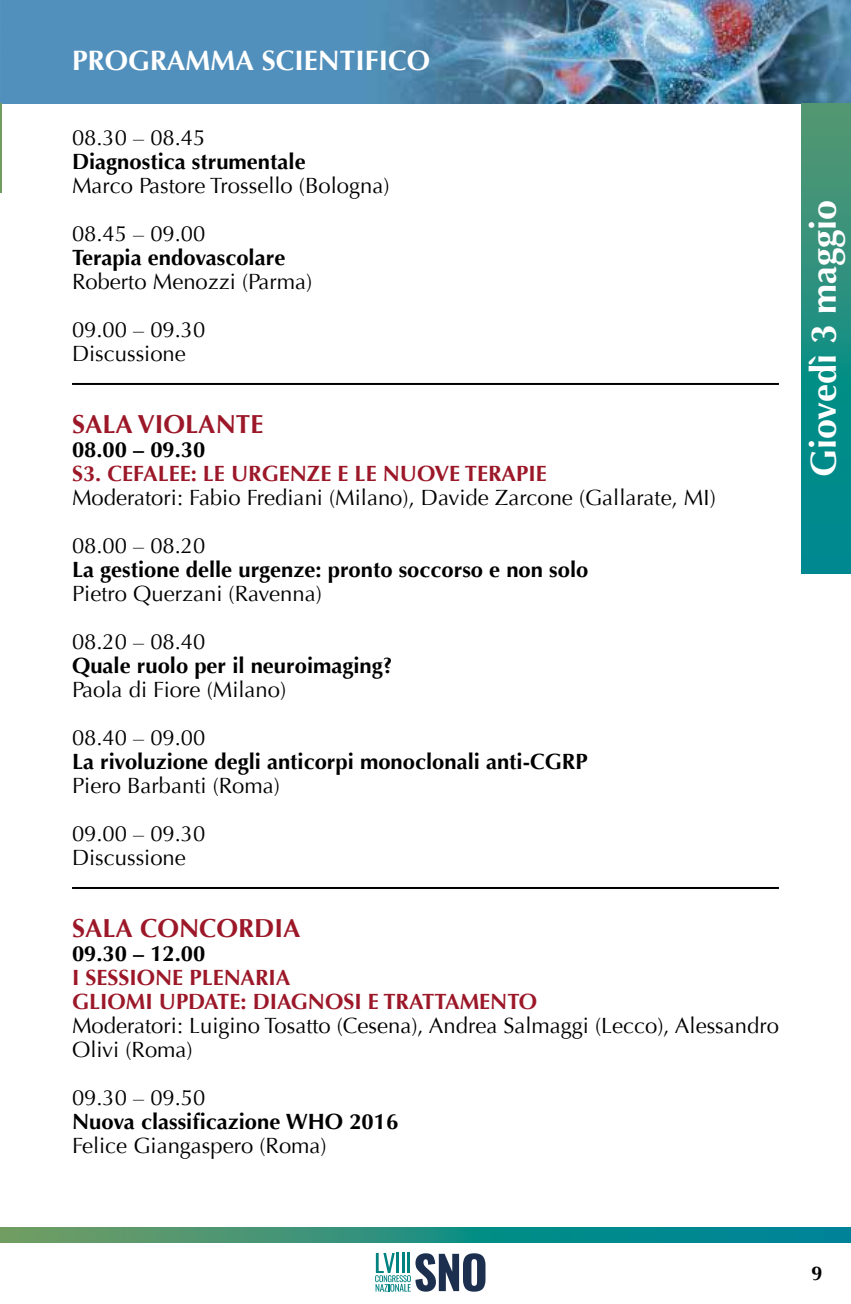
<style>
.page{position:relative;width:851px;height:1304px;background:#fff}
.page>*{position:absolute;margin:0;border:0;box-sizing:border-box;transform-origin:0 0}
.t1{font:700 36px "Optima";color:#fff}
.t2{font:700 28px "Optima";color:#fff}
.t3{font:700 26px "Optima";color:#9c1829}
.t4{font:22px/48px "Optima";color:#000}
.t5{font:700 22px "Optima";color:#000}
.t6{font:700 22px/24px "Optima";color:#9c1829}
.t7{font:700 20px "Optima";color:#000}
</style>
<div class="page">
<svg style="left:0;top:1228px;width:850px;height:15px"></svg>
<svg style="left:375px;top:1253px;width:110px;height:39px"></svg>
<img style="left:0;top:0;width:850px;height:104px">
<hr style="left:72px;top:383px;width:706px;height:2px;background:#000">
<hr style="left:72px;top:887px;width:706px;height:2px;background:#000">
<hr style="left:0;top:103px;width:2px;height:89px;background:#719d61">
<svg style="left:801px;top:103px;width:49px;height:471px"></svg>
<p class="t2" style="left:72px;top:44px;width:359px">PROGRAMMA SCIENTIFICO</p>
<p class="t4" style="left:72px;top:114px;width:135px">08.30 – 08.45</p>
<p class="t5" style="left:72px;top:149px;width:235px">Diagnostica strumentale</p>
<p class="t4" style="left:72px;top:162px;width:319px">Marco Pastore Trossello (Bologna)<br>08.45 – 09.00</p>
<p class="t5" style="left:72px;top:245px;width:215px">Terapia endovascolare</p>
<p class="t4" style="left:72px;top:258px;width:242px">Roberto Menozzi (Parma)<br>09.00 – 09.30</p>
<p class="t4" style="left:72px;top:330px;width:115px">Discussione</p>
<p class="t3" style="left:72px;top:409px;width:193px">SALA VIOLANTE</p>
<p class="t5" style="left:72px;top:437px;width:135px">08.00 – 09.30</p>
<p class="t6" style="left:72px;top:462px;width:476px">S3. CEFALEE: LE URGENZE E LE NUOVE TERAPIE</p>
<p class="t4" style="left:72px;top:474px;width:645px">Moderatori: Fabio Frediani (Milano), Davide Zarcone (Gallarate, MI)<br>08.00 – 08.20</p>
<p class="t5" style="left:72px;top:557px;width:518px">La gestione delle urgenze: pronto soccorso e non solo</p>
<p class="t4" style="left:72px;top:570px;width:251px">Pietro Querzani (Ravenna)<br>08.20 – 08.40</p>
<p class="t5" style="left:72px;top:653px;width:322px">Quale ruolo per il neuroimaging?</p>
<p class="t4" style="left:72px;top:666px;width:216px">Paola di Fiore (Milano)<br>08.40 – 09.00</p>
<p class="t5" style="left:72px;top:749px;width:517px">La rivoluzione degli anticorpi monoclonali anti-CGRP</p>
<p class="t4" style="left:72px;top:762px;width:209px">Piero Barbanti (Roma)<br>09.00 – 09.30</p>
<p class="t4" style="left:72px;top:834px;width:115px">Discussione</p>
<p class="t3" style="left:72px;top:913px;width:230px">SALA CONCORDIA</p>
<p class="t5" style="left:72px;top:941px;width:135px">09.30 – 12.00</p>
<p class="t6" style="left:72px;top:966px;width:466px">I SESSIONE PLENARIA<br>GLIOMI UPDATE: DIAGNOSI E TRATTAMENTO</p>
<p class="t4" style="left:72px;top:1014px;width:708px;line-height:24px">Moderatori: Luigino Tosatto (Cesena), Andrea Salmaggi (Lecco), Alessandro<br>Olivi (Roma)</p>
<p class="t4" style="left:72px;top:1074px;width:135px">09.30 – 09.50</p>
<p class="t5" style="left:72px;top:1109px;width:328px">Nuova classificazione WHO 2016</p>
<p class="t4" style="left:72px;top:1122px;width:256px">Felice Giangaspero (Roma)</p>
<h1 class="t1" style="left:802px;top:477px;width:279px;rotate:-90deg">Giovedì 3 maggio</h1>
<p class="t7" style="left:811px;top:1261px;width:13px">9</p>
</div>
